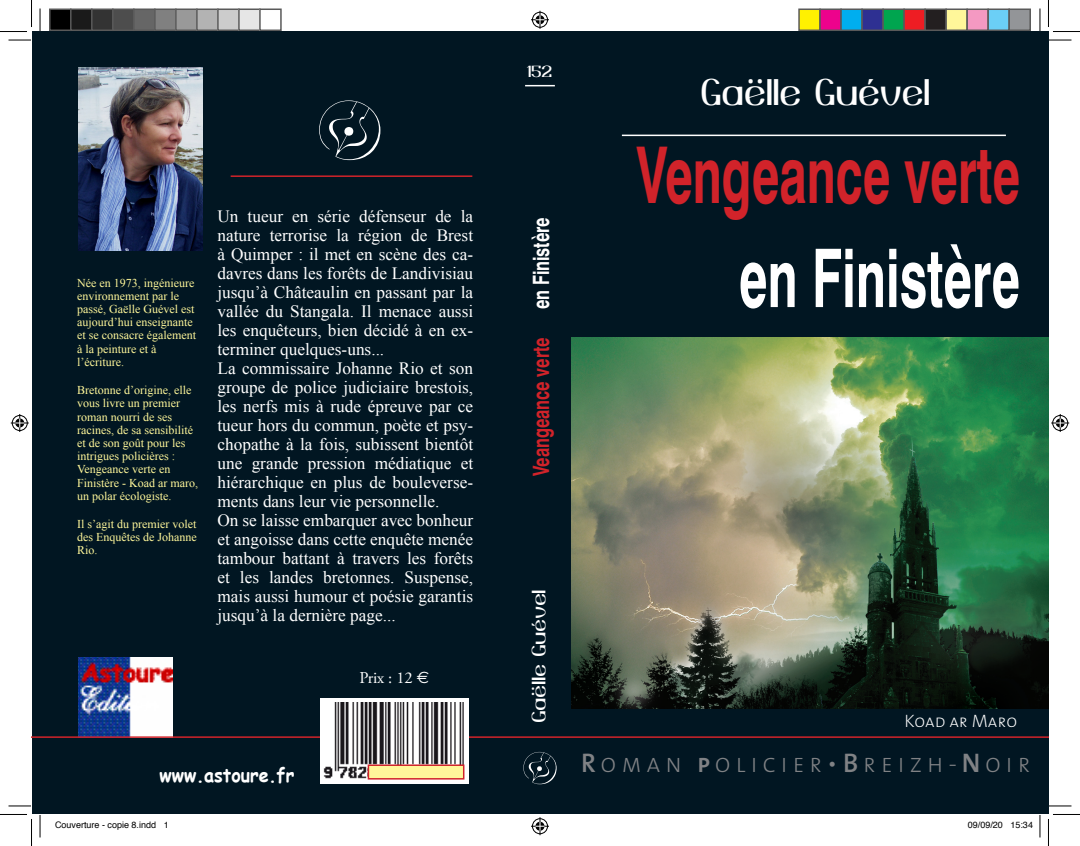
<style>
.page{position:relative;width:1080px;height:846px;background:#fff}
.page>*{position:absolute;margin:0;border:0;box-sizing:border-box;transform-origin:0 0}
.t1{font:700 81px "Swiss 721 BT";color:#fff;scale:.62 1}
.t2{font:700 78.3px "Swiss 721 BT";color:#d1232a;scale:.62 1}
.t3{font:34.5px "Yiggivoo";color:#fff;scale:.9 1}
.t4{font:27px "The Mix Extra Light Caps";letter-spacing:.175em;color:#808285}
.t5{font:700 22.5px "Swiss 721 BT";color:#d1232a;scale:.73 1}
.t6{font:700 19.5px "Comic Sans MS";color:#fff;scale:.92 1}
.t7{font:18px "Yiggivoo";color:#fff}
.t8{font:18px "The Mix Extra Light Caps";color:#fff}
.t9{font:17.25px/19px "Times New Roman";color:#fff}
.t10{font:16.5px "Adobe Garamond Pro";letter-spacing:-.015em;color:#fff}
.t11{font:15px "Yiggivoo";color:#fff}
.t12{font:12px/13.2px "Times New Roman";color:#fff79a}
.t13{font:9px "Helvetica";color:#000}
.s1{font-family:"Euro Sans"}
.s2{color:#fff}
.s3{font-family:"The Mix Semi Bold Caps"}
</style>
<div class="page">
<div style="left:32px;top:32px;width:1016px;height:782px;background:#011622"></div>
<img style="left:78px;top:657px;width:94px;height:79px">
<img style="left:572px;top:338px;width:476px;height:370px">
<hr style="left:32px;top:736px;width:1016px;height:1px;background:#d1232a">
<div style="left:320px;top:698px;width:148px;height:85px;background:#fff"></div>
<img style="left:323px;top:702px;width:142px;height:78px">
<img style="left:78px;top:67px;width:124px;height:183px">
<hr style="left:230px;top:175px;width:242px;height:2px;background:#d1232a">
<svg style="left:319px;top:100px;width:61px;height:60px"></svg>
<svg style="left:523px;top:751px;width:33px;height:33px"></svg>
<svg style="left:525px;top:85px;width:29px;height:1px"></svg>
<hr style="left:621px;top:134px;width:384px;height:2px;background:#fff">
<div style="left:367px;top:764px;width:97px;height:15px;background:#fff79a;border:2px solid #d1232a"></div>
<svg style="left:9px;top:40px;width:22px;height:1px"></svg>
<svg style="left:1048px;top:40px;width:23px;height:1px"></svg>
<svg style="left:9px;top:805px;width:22px;height:1px"></svg>
<svg style="left:1048px;top:805px;width:23px;height:1px"></svg>
<svg style="left:40px;top:9px;width:1px;height:22px"></svg>
<svg style="left:40px;top:815px;width:1px;height:22px"></svg>
<svg style="left:1039px;top:9px;width:1px;height:22px"></svg>
<svg style="left:1039px;top:815px;width:1px;height:22px"></svg>
<svg style="left:0;top:0;width:32px;height:32px"></svg>
<svg style="left:0;top:814px;width:32px;height:31px"></svg>
<svg style="left:1047px;top:0;width:32px;height:32px"></svg>
<svg style="left:1048px;top:814px;width:31px;height:31px"></svg>
<svg style="left:531px;top:11px;width:18px;height:18px"></svg>
<svg style="left:531px;top:817px;width:18px;height:18px"></svg>
<svg style="left:11px;top:414px;width:18px;height:18px"></svg>
<svg style="left:1051px;top:414px;width:17px;height:18px"></svg>
<div style="left:50px;top:9px;width:21px;height:21px;background:#000"></div>
<div style="left:49px;top:9px;width:23px;height:22px;border:2px solid #595959"></div>
<div style="left:71px;top:9px;width:21px;height:21px;background:#1a1a1a"></div>
<div style="left:70px;top:9px;width:23px;height:22px;border:2px solid #595959"></div>
<div style="left:92px;top:9px;width:21px;height:21px;background:#333"></div>
<div style="left:91px;top:9px;width:23px;height:22px;border:2px solid #595959"></div>
<div style="left:113px;top:9px;width:21px;height:21px;background:#4d4d4d"></div>
<div style="left:112px;top:9px;width:23px;height:22px;border:2px solid #595959"></div>
<div style="left:134px;top:9px;width:21px;height:21px;background:#666"></div>
<div style="left:133px;top:9px;width:23px;height:22px;border:2px solid #595959"></div>
<div style="left:155px;top:9px;width:21px;height:21px;background:#808080"></div>
<div style="left:154px;top:9px;width:23px;height:22px;border:2px solid #595959"></div>
<div style="left:176px;top:9px;width:21px;height:21px;background:#999"></div>
<div style="left:175px;top:9px;width:23px;height:22px;border:2px solid #595959"></div>
<div style="left:197px;top:9px;width:21px;height:21px;background:#b3b3b3"></div>
<div style="left:196px;top:9px;width:23px;height:22px;border:2px solid #595959"></div>
<div style="left:218px;top:9px;width:21px;height:21px;background:#ccc"></div>
<div style="left:217px;top:9px;width:23px;height:22px;border:2px solid #595959"></div>
<div style="left:239px;top:9px;width:21px;height:21px;background:#e6e6e6"></div>
<div style="left:238px;top:9px;width:23px;height:22px;border:2px solid #595959"></div>
<div style="left:259px;top:9px;width:23px;height:22px;border:2px solid #595959"></div>
<div style="left:798px;top:9px;width:21px;height:21px;background:#fff101"></div>
<div style="left:798px;top:9px;width:22px;height:22px;border:2px solid #595959"></div>
<div style="left:819px;top:9px;width:21px;height:21px;background:#ed028c"></div>
<div style="left:819px;top:9px;width:22px;height:22px;border:2px solid #595959"></div>
<div style="left:840px;top:9px;width:21px;height:21px;background:#00aeef"></div>
<div style="left:840px;top:9px;width:22px;height:22px;border:2px solid #595959"></div>
<div style="left:861px;top:9px;width:21px;height:21px;background:#2e3092"></div>
<div style="left:861px;top:9px;width:22px;height:22px;border:2px solid #595959"></div>
<div style="left:882px;top:9px;width:21px;height:21px;background:#00a54f"></div>
<div style="left:882px;top:9px;width:22px;height:22px;border:2px solid #595959"></div>
<div style="left:903px;top:9px;width:21px;height:21px;background:#ee1d23"></div>
<div style="left:903px;top:9px;width:22px;height:22px;border:2px solid #595959"></div>
<div style="left:924px;top:9px;width:21px;height:21px;background:#231f20"></div>
<div style="left:924px;top:9px;width:22px;height:22px;border:2px solid #595959"></div>
<div style="left:945px;top:9px;width:21px;height:21px;background:#fff79a"></div>
<div style="left:945px;top:9px;width:22px;height:22px;border:2px solid #595959"></div>
<div style="left:966px;top:9px;width:21px;height:21px;background:#f499c2"></div>
<div style="left:966px;top:9px;width:22px;height:22px;border:2px solid #595959"></div>
<div style="left:987px;top:9px;width:21px;height:21px;background:#6bcff6"></div>
<div style="left:987px;top:9px;width:22px;height:22px;border:2px solid #595959"></div>
<div style="left:1008px;top:9px;width:21px;height:21px;background:#939598"></div>
<div style="left:1008px;top:9px;width:22px;height:22px;border:2px solid #595959"></div>
<p class="t12" style="left:77px;top:276px;width:120px">Née en 1973, ingénieure environnement par le passé, Gaëlle Guével est aujourd’hui enseignante et se consacre également à la peinture et à l’écriture.</p>
<p class="t12" style="left:77px;top:383px;width:122px">Bretonne d’origine, elle vous livre un premier roman nourri de ses racines, de sa sensibilité et de son goût pour les intrigues policières :<br>Vengeance verte en<br>Finistère - Koad ar maro, un polar écologiste.</p>
<p class="t12" style="left:77px;top:517px;width:121px;text-align:justify">Il s’agit du premier volet des Enquêtes de Johanne Rio.</p>
<p class="t9" style="left:217px;top:206px;width:257px">Un tueur en série défenseur de la nature terrorise la région de Brest à Quimper : il met en scène des ca&shy;davres dans les forêts de Landivisiau jusqu’à Châteaulin en passant par la vallée du Stangala. Il menace aussi les enquêteurs, bien décidé à en ex&shy;terminer quelques-uns...<br>La commissaire Johanne Rio et son groupe de police judiciaire brestois, les nerfs mis à rude épreuve par ce tueur hors du commun, poète et psy&shy;chopathe à la fois, subissent bientôt une grande pression médiatique et hiérarchique en plus de bouleverse&shy;ments dans leur vie personnelle.<br>On se laisse embarquer avec bonheur et angoisse dans cette enquête menée tambour battant à travers les forêts et les landes bretonnes. Suspense, mais aussi humour et poésie garantis jusqu’à la dernière page...</p>
<p class="t10" style="left:359px;top:668px;width:71px">Prix : 12 <span class="s1">€</span></p>
<p class="t6" style="left:159px;top:760px;width:148px">www.astoure.fr</p>
<p class="t11" style="left:527px;top:63px;width:27px">152</p>
<h3 class="t5" style="left:527px;top:476px;width:356px;rotate:-90deg">Veangeance verte <span class="s2">en Finistère</span></h3>
<h3 class="t3" style="left:701px;top:72px;width:257px">Gaëlle Guével</h3>
<h2 class="t2" style="left:636px;top:128px;width:619px">Vengeance verte</h2>
<h1 class="t1" style="left:738px;top:229px;width:455px">en Finistère</h1>
<p class="t7" style="left:528px;top:722px;width:135px;rotate:-90deg">Gaëlle Guével</p>
<p class="t8" style="left:904px;top:706px;width:114px">Koad ar Maro</p>
<h3 class="t4" style="left:581px;top:740px;width:451px"><span class="s3">R</span>oman <span class="s3">p</span>olicier•<span class="s3">B</span>reizh-<span class="s3">N</span>oir</h3>
<p class="t13" style="left:55px;top:818px;width:115px">Couverture - copie 8.indd 1</p>
<p class="t13" style="left:967px;top:818px;width:67px">09/09/20 15:34</p>
</div>
